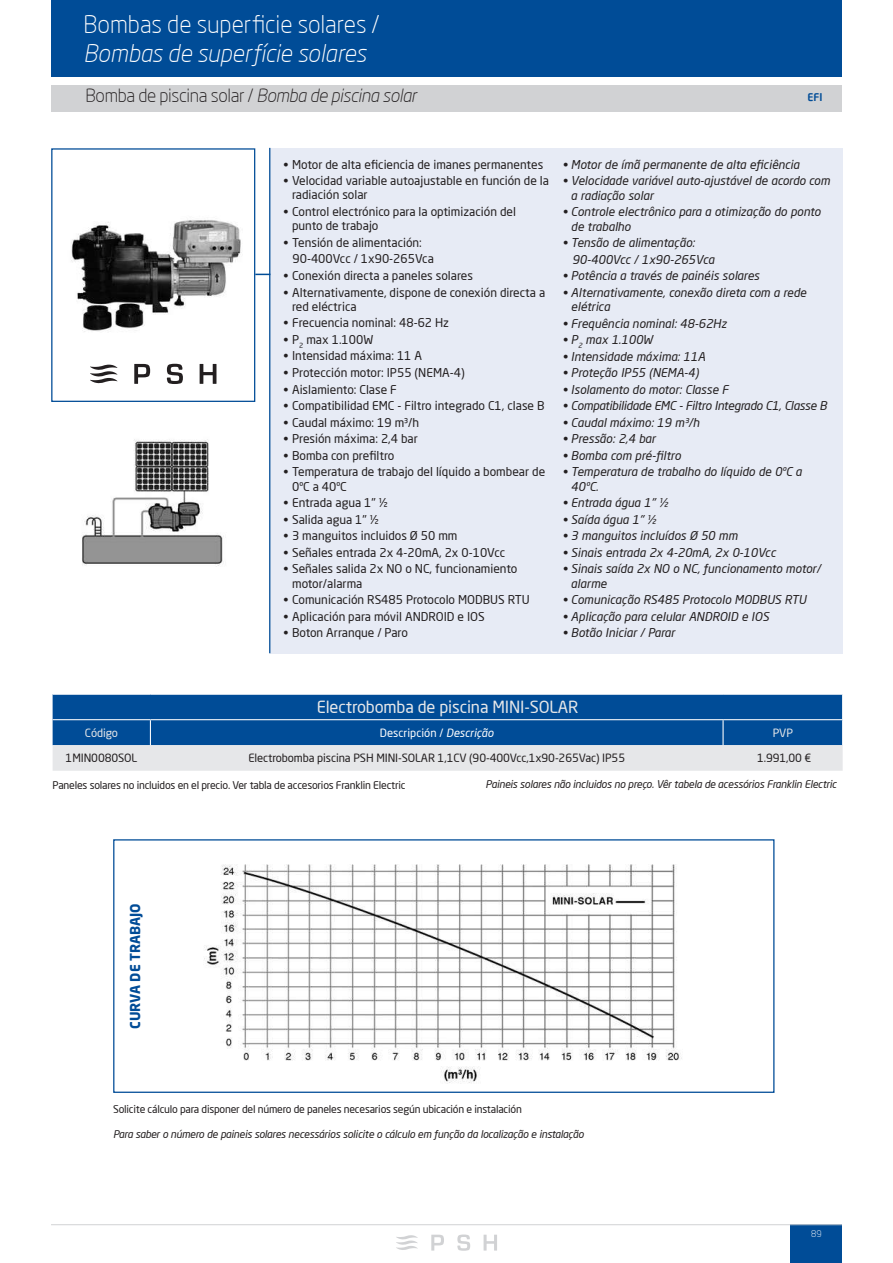
<style>
.page{position:relative;width:893px;height:1263px;background:#fff}
.page>*{position:absolute;margin:0;border:0;box-sizing:border-box;transform-origin:0 0}
.t1{font:300 24px "Neo Sans Pro";letter-spacing:-.005em;color:#fff}
.t2{font:italic 300 24px "Neo Sans Pro";letter-spacing:-.005em;color:#fff}
.t3{font:300 18px "Neo Sans Pro";letter-spacing:-.02em;color:#231f20}
.t4{font:16.5px "Neo Sans Pro";letter-spacing:-.01em;color:#e6e7e9}
.t5{font:700 13.5px "Neo Sans Pro";color:#004c97}
.t6{font:12px/14.4px "Neo Sans Pro";color:#231f20}
.t7{font:italic 12px/14.4px "Neo Sans Pro";color:#231f20}
.t8{font:italic 12px "Neo Sans Pro";letter-spacing:-.02em;color:#231f20}
.t9{font:11.25px "Neo Sans Pro";letter-spacing:-.01em;color:#231f20}
.t10{font:11.25px "Neo Sans Pro";color:#fff}
.t11{font:11.25px "Neo Sans Pro";letter-spacing:-.01em;color:#e6e7e9}
.t12{font:italic 10.5px "Neo Sans Pro";letter-spacing:-.02em;color:#231f20}
.t13{font:10.5px "Neo Sans Pro";letter-spacing:-.02em;color:#231f20}
.t14{font:500 10.5px "Neo Sans Pro";color:#004c97}
.t15{font:300 9px "Neo Sans Pro";color:#fff}
.s1{font-style:italic}
</style>
<div class="page">
<div style="left:791px;top:1224px;width:51px;height:39px;background:#004c97"></div>
<div style="left:51px;top:0;width:791px;height:77px;background:#004c97"></div>
<div style="left:51px;top:85px;width:791px;height:26px;background:#d1d2d4"></div>
<hr style="left:51px;top:1224px;width:791px;height:1px;background:#d1d2d4">
<svg style="left:396px;top:1235px;width:22px;height:15px"></svg>
<svg style="left:431px;top:1235px;width:13px;height:15px"></svg>
<svg style="left:484px;top:1235px;width:13px;height:15px"></svg>
<svg style="left:457px;top:1234px;width:13px;height:17px"></svg>
<div style="left:51px;top:148px;width:204px;height:254px;border:1px solid #004c97"></div>
<div style="left:270px;top:148px;width:572px;height:505px;background:#e7ebf5"></div>
<svg style="left:255px;top:274px;width:14px;height:1px"></svg>
<hr style="left:269px;top:148px;width:1px;height:505px;background:#004c97">
<img style="left:71px;top:220px;width:170px;height:112px">
<svg style="left:53px;top:694px;width:790px;height:77px;background:#5484b5"></svg>
<img style="left:204px;top:864px;width:478px;height:220px">
<div style="left:113px;top:839px;width:661px;height:254px;border:1px solid #004c97"></div>
<img style="left:82px;top:439px;width:142px;height:128px">
<svg style="left:90px;top:365px;width:27px;height:18px"></svg>
<svg style="left:134px;top:364px;width:16px;height:20px"></svg>
<svg style="left:200px;top:364px;width:16px;height:20px"></svg>
<svg style="left:167px;top:364px;width:16px;height:20px"></svg>
<h1 class="t1" style="left:84px;top:10px;width:297px">Bombas de superficie solares /</h1>
<h1 class="t2" style="left:84px;top:39px;width:284px">Bombas de superfície solares</h1>
<h2 class="t3" style="left:86px;top:85px;width:333px">Bomba de piscina solar / <span class="s1">Bomba de piscina solar</span></h2>
<p class="t14" style="left:807px;top:90px;width:17px">EFI</p>
<p class="t6" style="left:284px;top:157px;width:261px">• Motor de alta eficiencia de imanes permanentes</p>
<p class="t6" style="left:292px;top:173px;width:258px;text-indent:-9px">• Velocidad variable autoajustable en función de la radiación solar</p>
<p class="t6" style="left:292px;top:204px;width:225px;text-indent:-9px">• Control electrónico para la optimización del punto de trabajo</p>
<p class="t6" style="left:292px;top:234px;width:143px;line-height:16.5px;text-indent:-9px">• Tensión de alimentación:<br>90-400Vcc / 1x90-265Vca</p>
<p class="t6" style="left:284px;top:268px;width:191px">• Conexión directa a paneles solares</p>
<p class="t6" style="left:292px;top:285px;width:255px;text-indent:-9px">• Alternativamente, dispone de conexión directa a red eléctrica</p>
<p class="t6" style="left:284px;top:316px;width:167px">• Frecuencia nominal: 48-62 Hz</p>
<p class="t6" style="left:284px;top:332px;width:91px">• P<sub>2</sub> max 1.100W</p>
<p class="t6" style="left:284px;top:349px;width:140px">• Intensidad máxima: 11 A</p>
<p class="t6" style="left:284px;top:365px;width:183px">• Protección motor: IP55 (NEMA-4)</p>
<p class="t6" style="left:284px;top:382px;width:115px">• Aislamiento: Clase F</p>
<p class="t6" style="left:284px;top:398px;width:262px">• Compatibilidad EMC - Filtro integrado C1, clase B</p>
<p class="t6" style="left:284px;top:415px;width:137px">• Caudal máximo: 19 m3/h</p>
<p class="t6" style="left:284px;top:431px;width:136px">• Presión máxima: 2,4 bar</p>
<p class="t6" style="left:284px;top:448px;width:112px">• Bomba con prefiltro</p>
<p class="t6" style="left:292px;top:464px;width:255px;text-indent:-9px">• Temperatura de trabajo del líquido a bombear de<br>0ºC a 40ºC</p>
<p class="t6" style="left:284px;top:495px;width:105px">• Entrada agua 1" ½</p>
<p class="t6" style="left:284px;top:512px;width:96px">• Salida agua 1" ½</p>
<p class="t6" style="left:284px;top:528px;width:175px">• 3 manguitos incluidos Ø 50 mm</p>
<p class="t6" style="left:284px;top:545px;width:223px">• Señales entrada 2x 4-20mA, 2x 0-10Vcc</p>
<p class="t6" style="left:292px;top:561px;width:227px;text-indent:-9px">• Señales salida 2x NO o NC, funcionamiento motor/alarma</p>
<p class="t6" style="left:284px;top:592px;width:248px">• Comunicación RS485 Protocolo MODBUS RTU</p>
<p class="t6" style="left:284px;top:609px;width:203px">• Aplicación para móvil ANDROID e IOS</p>
<p class="t6" style="left:284px;top:625px;width:126px">• Boton Arranque / Paro</p>
<p class="t7" style="left:562px;top:157px;width:239px">• Motor de ímã permanente de alta eficiência</p>
<p class="t7" style="left:571px;top:173px;width:261px;text-indent:-9px">• Velocidade variável auto-ajustável de acordo com a radiação solar</p>
<p class="t7" style="left:571px;top:204px;width:251px;text-indent:-9px">• Controle electrônico para a otimização do ponto de trabalho</p>
<p class="t7" style="left:572px;top:234px;width:144px;line-height:16.5px;text-indent:-10px">• Tensão de alimentação:<br>90-400Vcc / 1x90-265Vca</p>
<p class="t7" style="left:562px;top:268px;width:199px">• Potência a través de painéis solares</p>
<p class="t7" style="left:571px;top:285px;width:237px;text-indent:-9px">• Alternativamente, conexão direta com a rede elétrica</p>
<p class="t7" style="left:562px;top:316px;width:166px">• Frequência nominal: 48-62Hz</p>
<p class="t7" style="left:562px;top:332px;width:92px">• P<sub>2</sub> max 1.100W</p>
<p class="t7" style="left:562px;top:349px;width:144px">• Intensidade máxima: 11A</p>
<p class="t7" style="left:562px;top:365px;width:138px">• Proteção IP55 (NEMA-4)</p>
<p class="t7" style="left:562px;top:382px;width:168px">• Isolamento do motor: Classe F</p>
<p class="t8" style="left:562px;top:398px;width:266px">• Compatibilidade EMC - Filtro Integrado C1, Classe B</p>
<p class="t7" style="left:562px;top:415px;width:138px">• Caudal máximo: 19 m3/h</p>
<p class="t7" style="left:562px;top:431px;width:95px">• Pressão: 2,4 bar</p>
<p class="t7" style="left:562px;top:448px;width:120px">• Bomba com pré-filtro</p>
<p class="t7" style="left:571px;top:465px;width:232px;text-indent:-9px">• Temperatura de trabalho do líquido de 0ºC a<br>40ºC.</p>
<p class="t7" style="left:562px;top:495px;width:107px">• Entrada água 1" ½</p>
<p class="t7" style="left:562px;top:512px;width:95px">• Saída água 1" ½</p>
<p class="t7" style="left:562px;top:529px;width:177px">• 3 manguitos incluídos Ø 50 mm</p>
<p class="t7" style="left:562px;top:545px;width:215px">• Sinais entrada 2x 4-20mA, 2x 0-10Vcc</p>
<p class="t7" style="left:571px;top:562px;width:251px;text-indent:-9px">• Sinais saída 2x NO o NC, funcionamento motor/ alarme</p>
<p class="t7" style="left:562px;top:593px;width:246px">• Comunicação RS485 Protocolo MODBUS RTU</p>
<p class="t7" style="left:562px;top:609px;width:208px">• Aplicação para celular ANDROID e IOS</p>
<p class="t7" style="left:562px;top:626px;width:114px">• Botão Iniciar / Parar</p>
<h3 class="t4" style="left:317px;top:697px;width:263px">Electrobomba de piscina MINI-SOLAR</h3>
<p class="t11" style="left:85px;top:726px;width:35px">Código</p>
<p class="t10" style="left:380px;top:726px;width:115px">Descripción / <span class="s1">Descrição</span></p>
<p class="t11" style="left:773px;top:726px;width:22px">PVP</p>
<p class="t9" style="left:66px;top:751px;width:73px">1MIN0080SOL</p>
<p class="t9" style="left:248px;top:751px;width:378px">Electrobomba piscina PSH MINI-SOLAR 1,1CV (90-400Vcc,1x90-265Vac) IP55</p>
<p class="t9" style="left:757px;top:751px;width:56px">1.991,00 €</p>
<p class="t13" style="left:53px;top:779px;width:354px">Paneles solares no incluidos en el precio. Ver tabla de accesorios Franklin Electric</p>
<p class="t12" style="left:486px;top:777px;width:353px">Paineis solares não incluidos no preço. Vêr tabela de acessórios Franklin Electric</p>
<p class="t5" style="left:127px;top:1029px;width:127px;rotate:-90deg">CURVA DE TRABAJO</p>
<p class="t13" style="left:113px;top:1103px;width:410px">Solicite cálculo para disponer del número de paneles necesarios según ubicación e instalación</p>
<p class="t12" style="left:113px;top:1128px;width:472px">Para saber o número de paineis solares necessários solicite o cálculo em função da localização e instalação</p>
<p class="t15" style="left:811px;top:1229px;width:12px">89</p>
</div>
